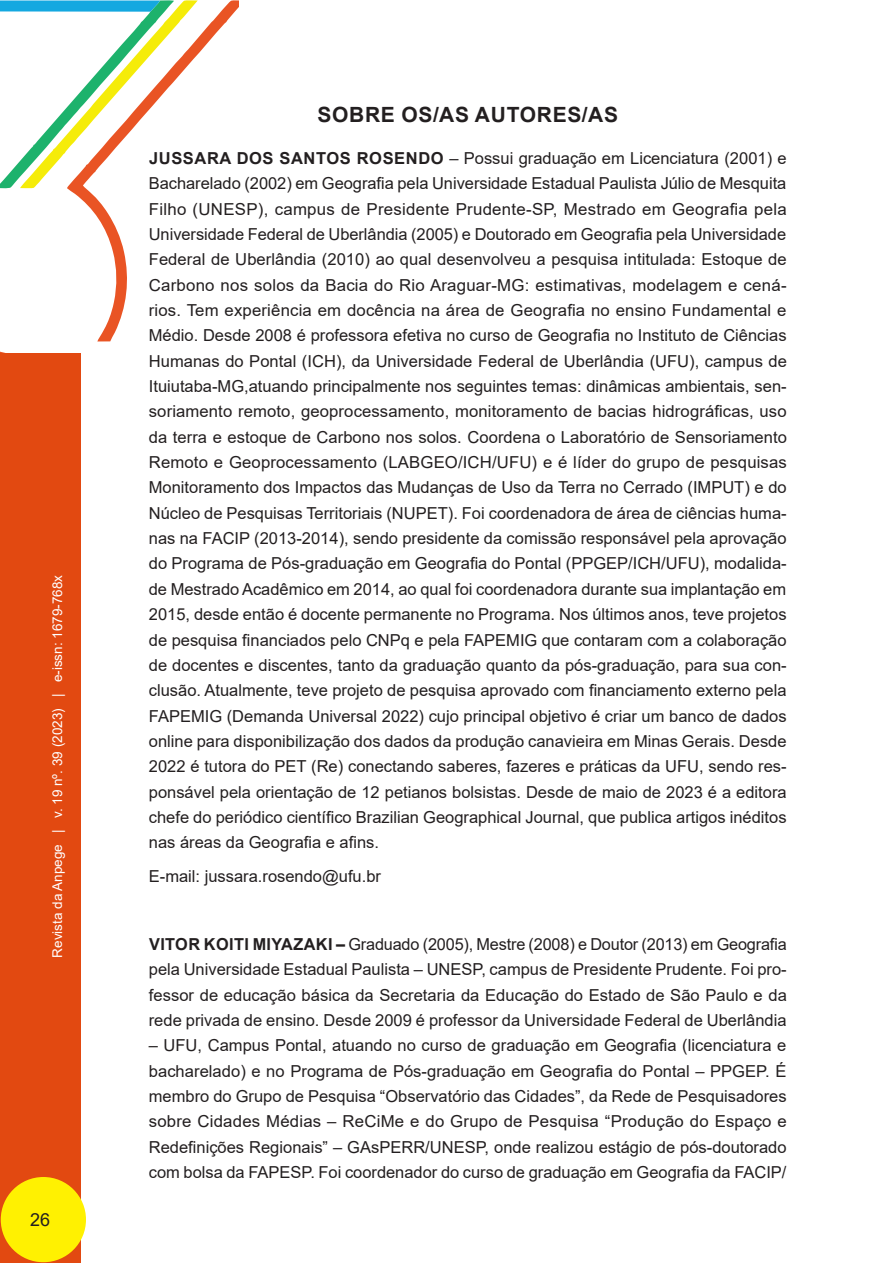
<style>
.page{position:relative;width:893px;height:1263px;background:#fff}
.page>*{position:absolute;margin:0;border:0;box-sizing:border-box;transform-origin:0 0}
._03_SUBTITULO{font:700 21px "Arial";letter-spacing:.035em;color:#231f20}
.t1{font:18px "Arial";color:#231f20}
._11_SOBRE_O_AUTOR{font:16.5px/25.3px "Arial";color:#231f20;text-align:justify}
.t2{font:13.5px "Arial";color:#fff}
.s1{font-weight:700}
</style>
<div class="page">
<svg style="left:0;top:351px;width:19px;height:3px"></svg>
<svg style="left:69px;top:0;width:170px;height:341px"></svg>
<svg style="left:0;top:0;width:198px;height:190px"></svg>
<div style="left:0;top:354px;width:80px;height:909px;background:#e24911"></div>
<div style="left:1px;top:1177px;width:85px;height:85px;background:#fff101;border-radius:50%"></div>
<p class="t2" style="left:48px;top:957px;width:384px;rotate:-90deg">Revista da Anpege | v. 19 nº. 39 (2023) | e-issn: 1679-768x</p>
<p class="t1" style="left:30px;top:1207px;width:22px">26</p>
<p class="_03_SUBTITULO" style="left:317px;top:99px;width:302px">SOBRE OS/AS AUTORES/AS</p>
<p class="_11_SOBRE_O_AUTOR" style="left:149px;top:145px;width:640px"><span class="s1">JUSSARA DOS SANTOS ROSENDO</span> – Possui graduação em Licenciatura (2001) e Bacharelado (2002) em Geografia pela Universidade Estadual Paulista Júlio de Mesquita Filho (UNESP), campus de Presidente Prudente-SP, Mestrado em Geografia pela Universidade Federal de Uberlândia (2005) e Doutorado em Geografia pela Universidade Federal de Uberlândia (2010) ao qual desenvolveu a pesquisa intitulada: Estoque de Carbono nos solos da Bacia do Rio Araguar-MG: estimativas, modelagem e cená&shy;rios. Tem experiência em docência na área de Geografia no ensino Fundamental e Médio. Desde 2008 é professora efetiva no curso de Geografia no Instituto de Ciências Humanas do Pontal (ICH), da Universidade Federal de Uberlândia (UFU), campus de Ituiutaba-MG,atuando principalmente nos seguintes temas: dinâmicas ambientais, sen&shy;soriamento remoto, geoprocessamento, monitoramento de bacias hidrográficas, uso da terra e estoque de Carbono nos solos. Coordena o Laboratório de Sensoriamento Remoto e Geoprocessamento (LABGEO/ICH/UFU) e é líder do grupo de pesquisas Monitoramento dos Impactos das Mudanças de Uso da Terra no Cerrado (IMPUT) e do Núcleo de Pesquisas Territoriais (NUPET). Foi coordenadora de área de ciências huma&shy;nas na FACIP (2013-2014), sendo presidente da comissão responsável pela aprovação do Programa de Pós-graduação em Geografia do Pontal (PPGEP/ICH/UFU), modalida&shy;de Mestrado Acadêmico em 2014, ao qual foi coordenadora durante sua implantação em 2015, desde então é docente permanente no Programa. Nos últimos anos, teve projetos de pesquisa financiados pelo CNPq e pela FAPEMIG que contaram com a colaboração de docentes e discentes, tanto da graduação quanto da pós-graduação, para sua con&shy;clusão. Atualmente, teve projeto de pesquisa aprovado com financiamento externo pela FAPEMIG (Demanda Universal 2022) cujo principal objetivo é criar um banco de dados online para disponibilização dos dados da produção canavieira em Minas Gerais. Desde 2022 é tutora do PET (Re) conectando saberes, fazeres e práticas da UFU, sendo res&shy;ponsável pela orientação de 12 petianos bolsistas. Desde de maio de 2023 é a editora chefe do periódico científico Brazilian Geographical Journal, que publica artigos inéditos nas áreas da Geografia e afins.</p>
<p class="_11_SOBRE_O_AUTOR" style="left:149px;top:863px;width:234px">E-mail: jussara.rosendo@ufu.br</p>
<p class="_11_SOBRE_O_AUTOR" style="left:149px;top:931px;width:640px"><span class="s1">VITOR KOITI MIYAZAKI –</span> Graduado (2005), Mestre (2008) e Doutor (2013) em Geografia pela Universidade Estadual Paulista – UNESP, campus de Presidente Prudente. Foi pro&shy;fessor de educação básica da Secretaria da Educação do Estado de São Paulo e da rede privada de ensino. Desde 2009 é professor da Universidade Federal de Uberlândia</p>
<p class="_11_SOBRE_O_AUTOR" style="left:149px;top:1033px;width:640px">– UFU, Campus Pontal, atuando no curso de graduação em Geografia (licenciatura e bacharelado) e no Programa de Pós-graduação em Geografia do Pontal – PPGEP. É membro do Grupo de Pesquisa “Observatório das Cidades”, da Rede de Pesquisadores sobre Cidades Médias – ReCiMe e do Grupo de Pesquisa “Produção do Espaço e Redefinições Regionais” – GAsPERR/UNESP, onde realizou estágio de pós-doutorado com bolsa da FAPESP. Foi coordenador do curso de graduação em Geografia da FACIP/</p>
</div>
